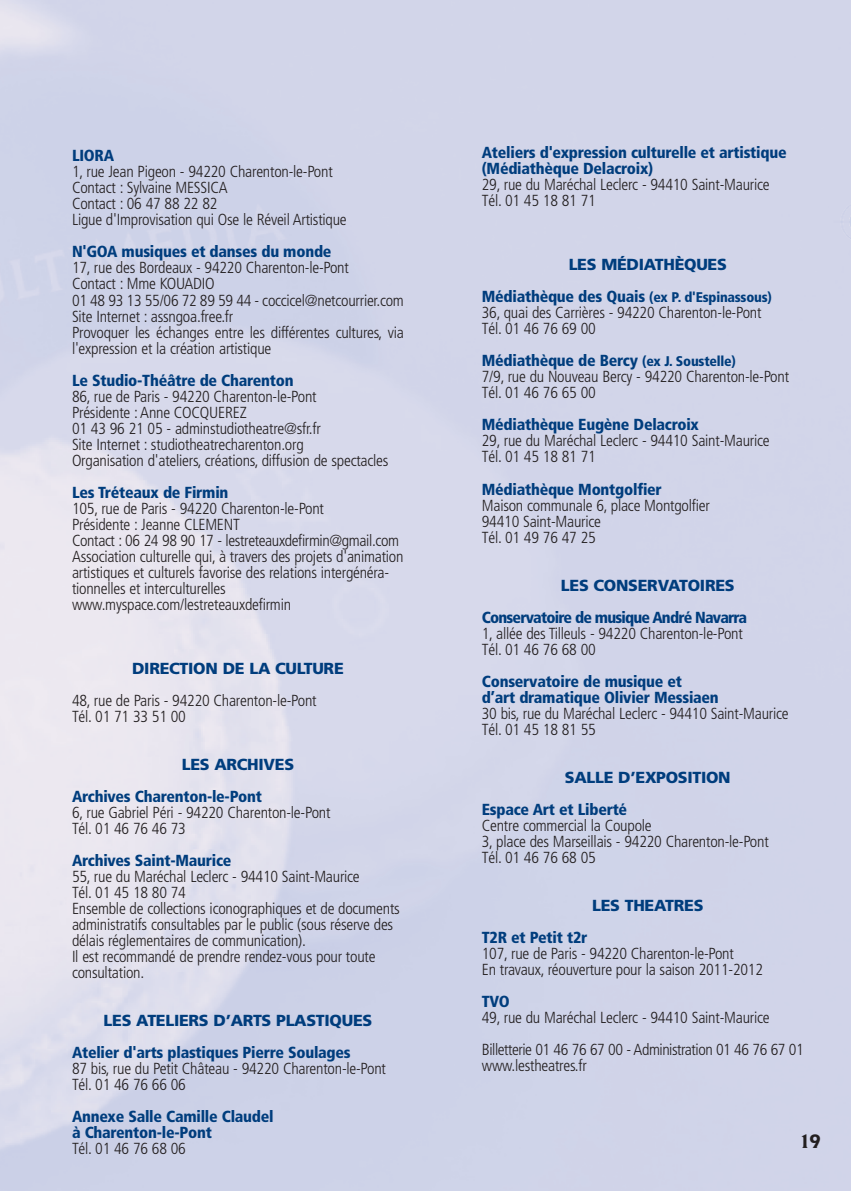
<style>
.page{position:relative;width:851px;height:1191px;background:#fff}
.page>*{position:absolute;margin:0;border:0;box-sizing:border-box;transform-origin:0 0}
.t1{font:700 20px "Elan Itc T";color:#231f20}
.t2{font:300 condensed 16px/16px "Frutiger";letter-spacing:-.015em;color:#231f20}
.t3{font:900 condensed 16px/16px "Frutiger";letter-spacing:-.015em;color:#003d7d}
.t4{font:900 16px "Frutiger";letter-spacing:-.02em;color:#003d7d}
.t5{font:900 condensed 16px "Frutiger";letter-spacing:-.05em;color:#003d7d}
.s1{font-stretch:normal}
.s2{font-size:14px}
.s3{font-weight:900;color:#003d7d}
.s4{font-weight:900;font-size:14px;color:#003d7d}
</style>
<div class="page">
<p class="t3" style="left:72px;top:149px;width:44px">LIORA</p>
<p class="t2" style="left:72px;top:165px;width:276px">1, rue Jean Pigeon - 94220 Charenton-le-Pont Contact : Sylvaine MESSICA<br>Contact : 06 47 88 22 82<br>Ligue d'Improvisation qui Ose le Réveil Artistique</p>
<p class="t3" style="left:72px;top:245px;width:261px">N'GOA musiques et danses du monde</p>
<p class="t2" style="left:72px;top:261px;width:333px">17, rue des Bordeaux - 94220 Charenton-le-Pont<br>Contact : Mme KOUADIO<br>01 48 93 13 55/06 72 89 59 44 - coccicel@netcourrier.com Site Internet : assngoa.free.fr<br>Provoquer les échanges entre les différentes cultures, via l'expression et la création artistique</p>
<p class="t3" style="left:72px;top:373px;width:223px">Le Studio-Théâtre de Charenton</p>
<p class="t2" style="left:72px;top:389px;width:318px">86, rue de Paris - 94220 Charenton-le-Pont<br>Présidente : Anne COCQUEREZ<br>01 43 96 21 05 - adminstudiotheatre@sfr.fr<br>Site Internet : studiotheatrecharenton.org<br>Organisation d'ateliers, créations, diffusion de spectacles</p>
<p class="t3" style="left:72px;top:485px;width:158px">Les Tréteaux de Firmin</p>
<p class="t2" style="left:72px;top:501px;width:333px">105, rue de Paris - 94220 Charenton-le-Pont<br>Présidente : Jeanne CLEMENT<br>Contact : 06 24 98 90 17 - lestreteauxdefirmin@gmail.com Association culturelle qui, à travers des projets d'animation artistiques et culturels favorise des relations intergénéra&shy;tionnelles et interculturelles www.myspace.com/lestreteauxdefirmin</p>
<p class="t4" style="left:132px;top:661px;width:213px">DIRECTION DE LA CULTURE</p>
<p class="t2" style="left:72px;top:693px;width:246px">48, rue de Paris - 94220 Charenton-le-Pont<br>Tél. 01 71 33 51 00</p>
<p class="t4" style="left:182px;top:757px;width:114px">LES ARCHIVES</p>
<p class="t3" style="left:72px;top:789px;width:191px">Archives Charenton-le-Pont</p>
<p class="t2" style="left:72px;top:805px;width:260px">6, rue Gabriel Péri - 94220 Charenton-le-Pont<br>Tél. 01 46 76 46 73</p>
<p class="t3" style="left:72px;top:853px;width:161px">Archives Saint-Maurice</p>
<p class="t2" style="left:72px;top:869px;width:329px">55, rue du Maréchal Leclerc - 94410 Saint-Maurice<br>Tél. 01 45 18 80 74<br>Ensemble de collections iconographiques et de documents administratifs consultables par le public (sous réserve des délais réglementaires de communication).<br>Il est recommandé de prendre rendez-vous pour toute consultation.</p>
<p class="t4" style="left:104px;top:1013px;width:270px">LES ATELIERS D’ARTS PLASTIQUES</p>
<p class="t3" style="left:72px;top:1045px;width:280px">Atelier d'arts plastiques Pierre Soulages</p>
<p class="t2" style="left:72px;top:1061px;width:315px">87 bis, rue du Petit Château - 94220 Charenton-le-Pont<br>Tél. 01 46 76 66 06</p>
<p class="t3" style="left:72px;top:1109px;width:203px">Annexe Salle Camille Claudel à Charenton-le-Pont</p>
<p class="t2" style="left:72px;top:1141px;width:115px">Tél. 01 46 76 68 06</p>
<p class="t3" style="left:482px;top:146px;width:306px">Ateliers d'expression culturelle et artistique (Médiathèque Delacroix)</p>
<p class="t2" style="left:482px;top:178px;width:289px">29, rue du Maréchal Leclerc - 94410 Saint-Maurice<br>Tél. 01 45 18 81 71</p>
<p class="t3" style="left:482px;top:250px;width:291px;line-height:32px;text-indent:87px"><span class="s1">LES MÉDIATHÈQUES<br></span>Médiathèque des Quais <span class="s2">(ex P. d'Espinassous)</span></p>
<p class="t2" style="left:482px;top:306px;width:281px">36, quai des Carrières - 94220 Charenton-le-Pont<br>Tél. 01 46 76 69 00</p>
<p class="t2" style="left:482px;top:354px;width:309px"><span class="s3">Médiathèque de Bercy</span> <span class="s4">(ex J. Soustelle)<br></span>7/9, rue du Nouveau Bercy - 94220 Charenton-le-Pont<br>Tél. 01 46 76 65 00</p>
<p class="t3" style="left:482px;top:418px;width:218px">Médiathèque Eugène Delacroix</p>
<p class="t2" style="left:482px;top:434px;width:289px">29, rue du Maréchal Leclerc - 94410 Saint-Maurice<br>Tél. 01 45 18 81 71</p>
<p class="t3" style="left:482px;top:482px;width:181px">Médiathèque Montgolfier</p>
<p class="t2" style="left:482px;top:498px;width:229px">Maison communale 6, place Montgolfier<br>94410 Saint-Maurice<br>Tél. 01 49 76 47 25</p>
<p class="t4" style="left:561px;top:578px;width:175px">LES CONSERVATOIRES</p>
<p class="t5" style="left:482px;top:610px;width:267px">Conservatoire de musique André Navarra</p>
<p class="t2" style="left:482px;top:626px;width:262px">1, allée des Tilleuls - 94220 Charenton-le-Pont<br>Tél. 01 46 76 68 00</p>
<p class="t3" style="left:482px;top:674px;width:238px">Conservatoire de musique et d’art dramatique Olivier Messiaen</p>
<p class="t2" style="left:482px;top:706px;width:308px">30 bis, rue du Maréchal Leclerc - 94410 Saint-Maurice<br>Tél. 01 45 18 81 55</p>
<p class="t4" style="left:564px;top:770px;width:167px">SALLE D’EXPOSITION</p>
<p class="t3" style="left:482px;top:802px;width:147px">Espace Art et Liberté</p>
<p class="t2" style="left:482px;top:818px;width:288px">Centre commercial la Coupole<br>3, place des Marseillais - 94220 Charenton-le-Pont<br>Tél. 01 46 76 68 05</p>
<p class="t4" style="left:592px;top:898px;width:113px">LES THEATRES</p>
<p class="t3" style="left:482px;top:930px;width:107px">T2R et Petit t2r</p>
<p class="t2" style="left:482px;top:946px;width:283px">107, rue de Paris - 94220 Charenton-le-Pont<br>En travaux, réouverture pour la saison 2011-2012</p>
<p class="t3" style="left:482px;top:994px;width:29px">TVO</p>
<p class="t2" style="left:482px;top:1002px;width:323px;line-height:32px">49, rue du Maréchal Leclerc - 94410 Saint-Maurice<br>Billetterie 01 46 76 67 00 - Administration 01 46 76 67 01</p>
<p class="t2" style="left:482px;top:1058px;width:106px">www.lestheatres.fr</p>
<p class="t1" style="left:799px;top:1134px;width:23px">19</p>
</div>
